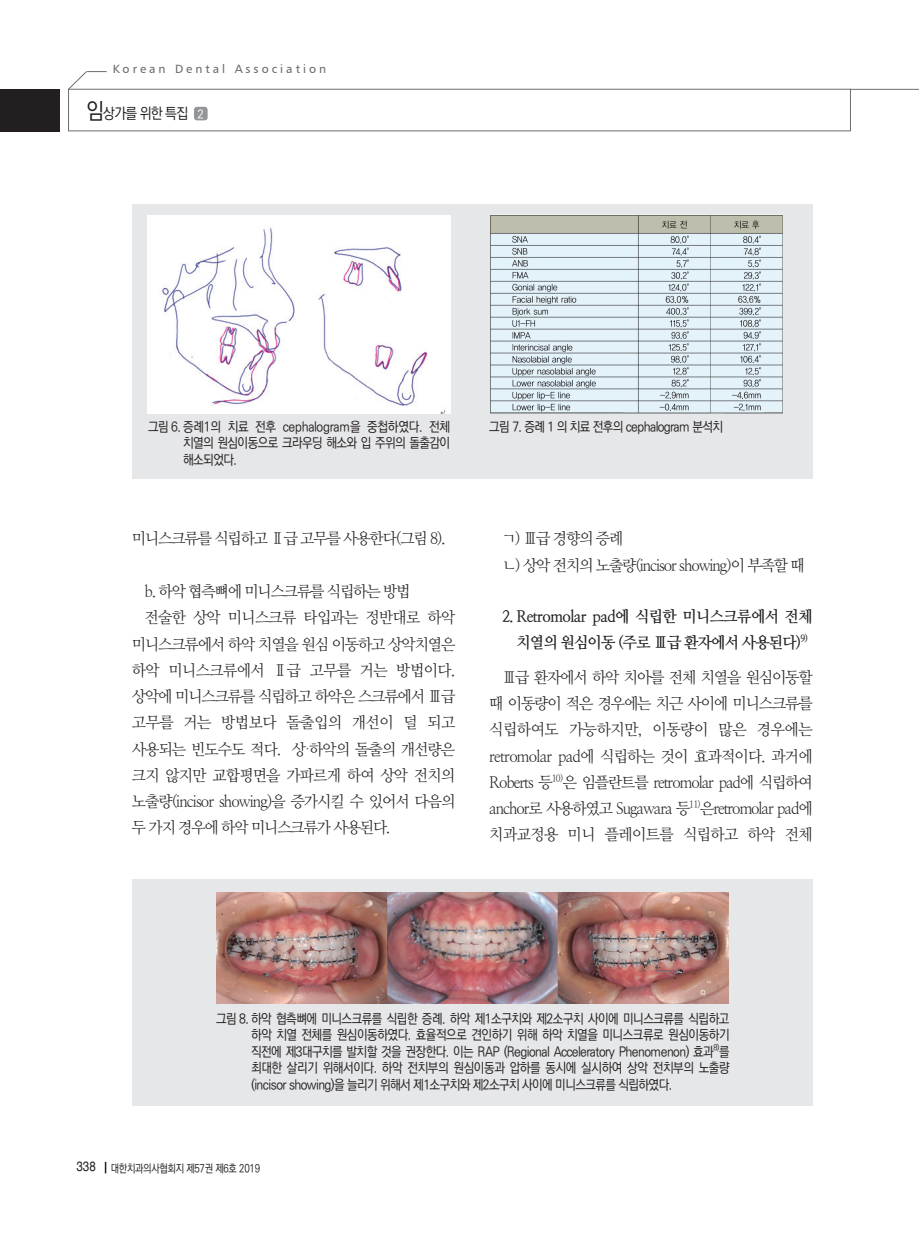
<style>
.page{position:relative;width:919px;height:1238px;background:#fff}
.page>*{position:absolute;margin:0;border:0;box-sizing:border-box;transform-origin:0 0}
.ªπÆ{font:15.75px/26.2px "Nanum Myeongjo OTF";letter-spacing:-.07em;color:#231f20;text-align:justify;scale:.95 1}
.ªπÆ-2{font:15.75px/25.5px "Nanum Myeongjo OTF Bold";letter-spacing:-.035em;color:#231f20;text-align:right;scale:.95 1}
.t1{font:15px "Ko Pub World Dotum PM";letter-spacing:-.05em;color:#231f20;scale:.9 1}
.ªøÎ{font:13.5px/16.5px "Ko Pub World Dotum PM";letter-spacing:-.045em;color:#231f20;scale:.9 1}
.ªøÎ-2{font:13.5px "Ko Pub World Dotum PM";letter-spacing:-.02em;color:#231f20;scale:.9 1}
.t2{font:12px "Humanist 777 BT Roman B";letter-spacing:.25em;color:#6c6d70}
.t3{font:12px "Ko Pub World Dotum PM";color:#fff;scale:.95 1}
.t4{font:11.25px "Ko Pub World Dotum PM";letter-spacing:-.025em;color:#231f20;scale:.85 1}
.s1{font-size:22.5px}
.s2{font-family:"Ko Pub World Dotum PL"}
.s3{font-family:"Helvetica";font-size:13.5px}
</style>
<div class="page">
<div style="left:68px;top:89px;width:782px;height:42px;border:1px solid #6c6d70"></div>
<svg style="left:68px;top:71px;width:39px;height:19px"></svg>
<hr style="left:850px;top:89px;width:68px;height:1px;background:#6c6d70">
<div style="left:0;top:89px;width:60px;height:43px;background:#231f20"></div>
<div style="left:194px;top:107px;width:13px;height:13px;background:#939598;border-radius:3px"></div>
<svg style="left:105px;top:1161px;width:1px;height:12px"></svg>
<div style="left:132px;top:204px;width:680px;height:274px;background:#e6e7e9"></div>
<div style="left:132px;top:878px;width:680px;height:227px;background:#e6e7e9"></div>
<img style="left:148px;top:215px;width:303px;height:198px">
<img style="left:216px;top:892px;width:512px;height:111px">
<img style="left:490px;top:215px;width:292px;height:198px">
<p class="t2" style="left:113px;top:61px;width:215px">Korean Dental Association</p>
<p class="t3" style="left:197px;top:106px;width:8px">2</p>
<p class="t1" style="left:87px;top:103px;width:114px"><span class="s1">임</span>상가를 위한 특집</p>
<p class="ªøÎ-2" style="left:148px;top:417px;width:337px">그림 6. 증례1의 치료 전후 cephalogram을 중첩하였다. 전체</p>
<p class="ªøÎ" style="left:489px;top:419px;width:261px">그림 7. 증례 1 의 치료 전후의 cephalogram 분석치</p>
<p class="ªøÎ" style="left:183px;top:435px;width:298px">치열의 원심이동으로 크라우딩 해소와 입 주위의 돌출감이 해소되었다.</p>
<p class="ªπÆ" style="left:132px;top:525px;width:332px">미니스크류를 식립하고 Ⅱ급 고무를 사용한다(그림 8).</p>
<p class="ªπÆ" style="left:145px;top:578px;width:281px">b. 하악 협측뼈에 미니스크류를 식립하는 방법</p>
<p class="ªπÆ" style="left:132px;top:604px;width:342px;text-indent:13px">전술한 상악 미니스크류 타입과는 정반대로 하악 미니스크류에서 하악 치열을 원심 이동하고 상악치열은 하악 미니스크류에서 Ⅱ급 고무를 거는 방법이다. 상악에 미니스크류를 식립하고 하악은 스크류에서 Ⅲ급 고무를 거는 방법보다 돌출입의 개선이 덜 되고 사용되는 빈도수도 적다. 상<span class="s2">·</span>하악의 돌출의 개선량은 크지 않지만 교합평면을 가파르게 하여 상악 전치의 노출량(incisor showing)을 증가시킬 수 있어서 다음의 두 가지 경우에 하악 미니스크류가 사용된다.</p>
<p class="ªπÆ" style="left:502px;top:525px;width:129px">ㄱ) Ⅲ급 경향의 증례</p>
<p class="ªπÆ" style="left:502px;top:552px;width:320px">ㄴ) 상악 전치의 노출량(incisor showing)이 부족할 때</p>
<p class="ªπÆ-2" style="left:502px;top:604px;width:328px">2. Retromolar pad에 식립한 미니스크류에서 전체 치열의 원심이동 (주로 Ⅲ급 환자에서 사용된다)<sup>9)</sup></p>
<p class="ªπÆ" style="left:489px;top:664px;width:342px;text-indent:13px">Ⅲ급 환자에서 하악 치아를 전체 치열을 원심이동할 때 이동량이 적은 경우에는 치근 사이에 미니스크류를 식립하여도 가능하지만, 이동량이 많은 경우에는 retromolar pad에 식립하는 것이 효과적이다. 과거에 Roberts 등<sup>10)</sup>은 임플란트를 retromolar pad에 식립하여 anchor로 사용하였고 Sugawara 등<sup>11)</sup>은retromolar pad에 치과교정용 미니 플레이트를 식립하고 하악 전체</p>
<p class="ªøÎ" style="left:251px;top:1010px;width:533px;text-align:justify;text-indent:-35px">그림 8. 하악 협측뼈에 미니스크류를 식립한 증례. 하악 제1소구치와 제2소구치 사이에 미니스크류를 식립하고 하악 치열 전체를 원심이동하였다. 효율적으로 견인하기 위해 하악 치열을 미니스크류로 원심이동하기 직전에 제3대구치를 발치할 것을 권장한다. 이는 RAP (Regional Acceleratory Phenomenon) 효과<sup>8)</sup>를 최대한 살리기 위해서이다. 하악 전치부의 원심이동과 압하를 동시에 실시하여 상악 전치부의 노출량 (incisor showing)을 늘리기 위해서 제1소구치와 제2소구치 사이에 미니스크류를 식립하였다.</p>
<p class="t4" style="left:77px;top:1160px;width:217px"><span class="s3">338</span> 대한치과의사협회지 제57권 제6호 2019</p>
</div>
